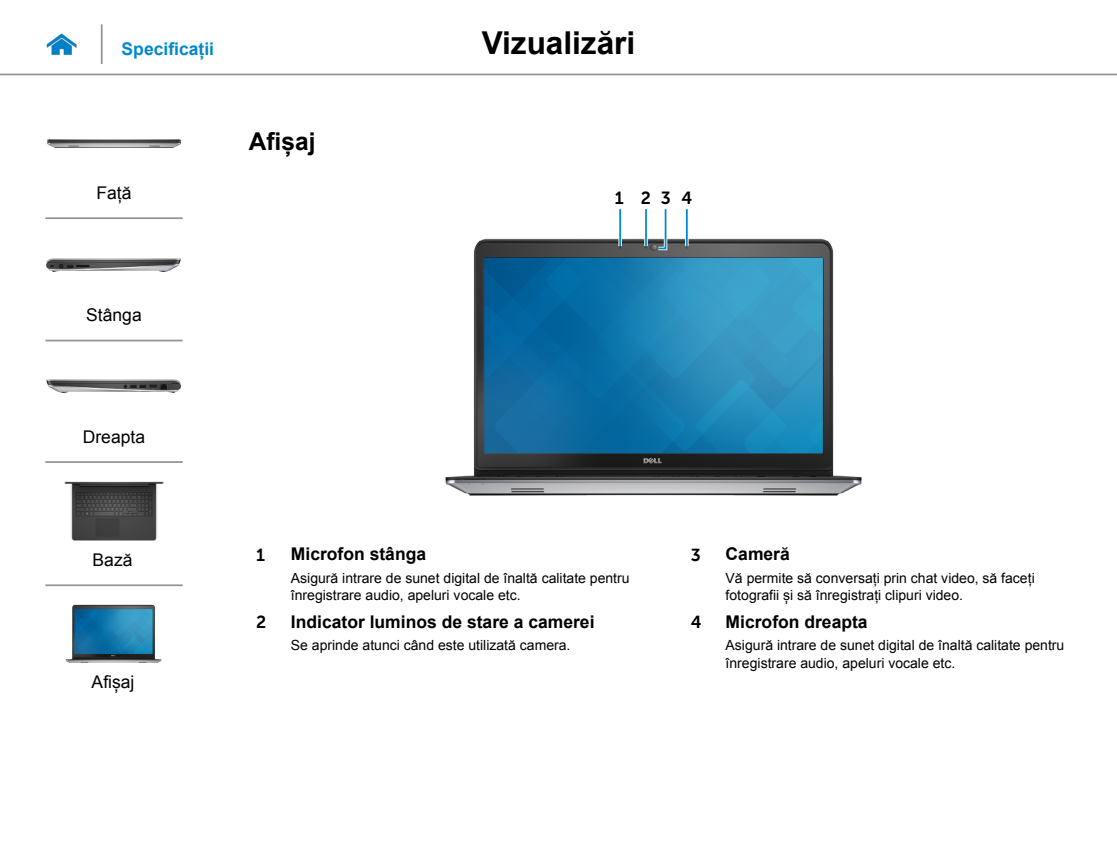
<style>
.page{position:relative;width:1117px;height:844px;background:#fff}
.page>*{position:absolute;margin:0;border:0;box-sizing:border-box;transform-origin:0 0}
.t1{font:700 31.5px "Arial";color:#000}
.Head2{font:700 24.5px "Arial";color:#000}
.Callout_Head{font:700 17.5px "Arial";color:#000}
.t2{font:17.5px "Arial";color:#000}
.t3{font:700 17.5px "Arial";color:#0087cc}
.Callout_Head-2{font:700 17.5px "Museo Sans For Dell";color:#000}
.Callout-L{font:17.5px "Museo Sans For Dell 700";color:#000}
.Callout_description{font:14px/17.5px "Arial";color:#000}
</style>
<div class="page">
<hr style="left:0;top:74px;width:1116px;height:1px;background:#939598">
<img style="left:46px;top:33px;width:31px;height:23px">
<img style="left:445px;top:233px;width:417px;height:263px">
<hr style="left:618px;top:209px;width:3px;height:37px;background:#fff">
<hr style="left:619px;top:209px;width:2px;height:37px;background:#0087cc">
<hr style="left:644px;top:209px;width:3px;height:37px;background:#fff">
<hr style="left:645px;top:209px;width:1px;height:37px;background:#0087cc">
<hr style="left:685px;top:209px;width:3px;height:37px;background:#fff">
<hr style="left:685px;top:209px;width:2px;height:37px;background:#0087cc">
<svg style="left:655px;top:209px;width:14px;height:43px"></svg>
<hr style="left:101px;top:24px;width:2px;height:40px;background:#939598">
<img style="left:47px;top:139px;width:134px;height:9px">
<img style="left:46px;top:258px;width:135px;height:14px">
<img style="left:46px;top:379px;width:135px;height:14px">
<img style="left:64px;top:481px;width:100px;height:59px">
<img style="left:65px;top:604px;width:97px;height:58px">
<hr style="left:45px;top:217px;width:138px;height:2px;background:#939598">
<hr style="left:45px;top:339px;width:138px;height:2px;background:#939598">
<hr style="left:45px;top:461px;width:138px;height:2px;background:#939598">
<hr style="left:45px;top:584px;width:138px;height:2px;background:#939598">
<p class="t3" style="left:122px;top:37px;width:94px">Specificații</p>
<h1 class="t1" style="left:481px;top:22px;width:155px">Vizualizări</h1>
<p class="t2" style="left:96px;top:181px;width:37px">Față</p>
<p class="t2" style="left:86px;top:303px;width:57px">Stânga</p>
<p class="t2" style="left:83px;top:425px;width:64px">Dreapta</p>
<p class="t2" style="left:93px;top:548px;width:41px">Bază</p>
<p class="t2" style="left:92px;top:670px;width:44px">Afișaj</p>
<p class="Head2" style="left:249px;top:125px;width:68px">Afișaj</p>
<p class="Callout-L" style="left:614px;top:188px;width:10px">1</p>
<p class="Callout-L" style="left:640px;top:188px;width:12px">2</p>
<p class="Callout-L" style="left:660px;top:188px;width:12px">3</p>
<p class="Callout-L" style="left:681px;top:188px;width:12px">4</p>
<p class="Callout_Head-2" style="left:256px;top:544px;width:10px">1</p>
<p class="Callout_Head" style="left:291px;top:542px;width:137px">Microfon stânga</p>
<p class="Callout_description" style="left:291px;top:569px;width:340px">Asigură intrare de sunet digital de înaltă calitate pentru înregistrare audio, apeluri vocale etc.</p>
<p class="Callout_Head-2" style="left:256px;top:612px;width:12px">2</p>
<p class="Callout_Head" style="left:291px;top:610px;width:305px">Indicator luminos de stare a camerei</p>
<p class="Callout_description" style="left:291px;top:636px;width:281px">Se aprinde atunci când este utilizată camera.</p>
<p class="Callout_Head-2" style="left:690px;top:544px;width:12px">3</p>
<p class="Callout_Head" style="left:725px;top:542px;width:66px">Cameră</p>
<p class="Callout_description" style="left:725px;top:569px;width:310px">Vă permite să conversați prin chat video, să faceți fotografii și să înregistrați clipuri video.</p>
<p class="Callout_Head-2" style="left:690px;top:612px;width:12px">4</p>
<p class="Callout_Head" style="left:725px;top:610px;width:143px">Microfon dreapta</p>
<p class="Callout_description" style="left:725px;top:636px;width:340px">Asigură intrare de sunet digital de înaltă calitate pentru înregistrare audio, apeluri vocale etc.</p>
</div>
